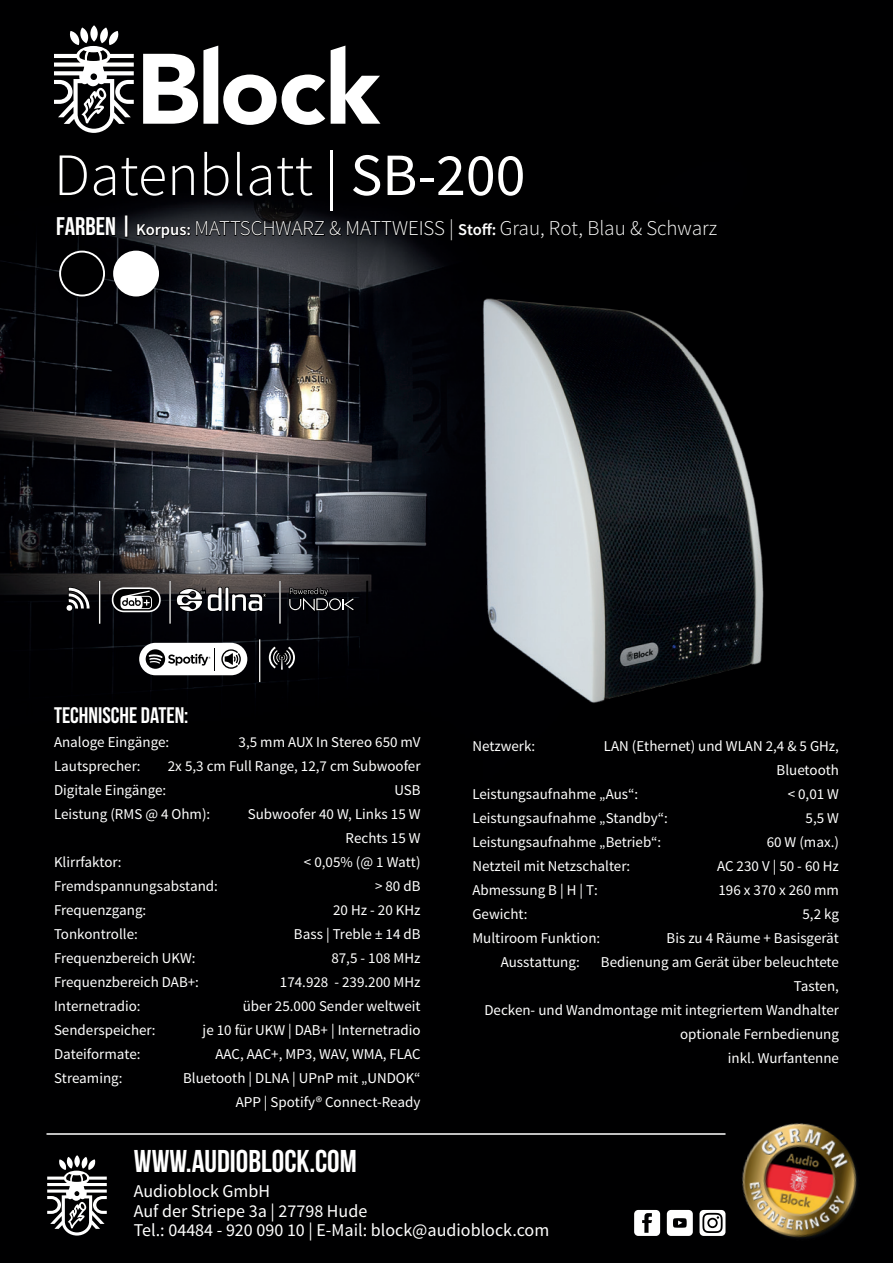
<style>
.page{position:relative;width:893px;height:1263px;background:#000001}
.page>*{position:absolute;margin:0;border:0;box-sizing:border-box;transform-origin:0 0}
.t1{font:300 60px "Source Sans Pro";color:#fff}
.t2{font:31.5px "Bebas Neue";color:#fff}
.t3{font:22.5px "Bebas Neue";color:#fff}
.t4{font:300 21px "Source Sans Pro";color:#fff}
.t5{font:18px/19.5px "Source Sans Pro";color:#fff}
.t6{font:15px/24px "Source Sans Pro";color:#fff;text-align:right}
.s1{font-weight:400}
.s2{font-family:"Bebas Neue";font-weight:400;font-size:25.5px}
.s3{font-weight:600;font-size:16.5px}
</style>
<div class="page">
<svg style="left:143px;top:46px;width:182px;height:79px"></svg>
<svg style="left:331px;top:46px;width:49px;height:78px"></svg>
<svg style="left:54px;top:27px;width:80px;height:106px"></svg>
<svg style="left:47px;top:1157px;width:60px;height:78px"></svg>
<svg style="left:634px;top:1210px;width:26px;height:26px"></svg>
<svg style="left:699px;top:1210px;width:22px;height:26px"></svg>
<svg style="left:667px;top:1210px;width:26px;height:26px"></svg>
<hr style="left:46px;top:1133px;width:679px;height:2px;background:#fff">
<img style="left:721px;top:1123px;width:136px;height:115px">
<img style="left:0;top:198px;width:444px;height:496px">
<div style="left:54px;top:246px;width:62px;height:61px;background:#000001"></div>
<div style="left:59px;top:251px;width:46px;height:45px;border:2px solid #fff;border-radius:50%"></div>
<div style="left:108px;top:246px;width:62px;height:61px;background:#000001;opacity:.42"></div>
<div style="left:114px;top:252px;width:44px;height:43px;background:#fff;border-radius:50%"></div>
<div style="left:113px;top:251px;width:46px;height:45px;border:2px solid #fff;border-radius:50%"></div>
<svg style="left:56px;top:204px;width:60px;height:34px"></svg>
<div style="left:125px;top:215px;width:3px;height:23px;border:1px solid #000001"></div>
<svg style="left:136px;top:214px;width:308px;height:41px"></svg>
<img style="left:338px;top:279px;width:426px;height:424px">
<svg style="left:267px;top:644px;width:30px;height:27px"></svg>
<hr style="left:259px;top:639px;width:2px;height:43px;background:#000001">
<div style="left:139px;top:643px;width:108px;height:32px;background:#fff;border-radius:16px"></div>
<svg style="left:143px;top:648px;width:98px;height:22px"></svg>
<hr style="left:259px;top:639px;width:1px;height:43px;background:#fff">
<svg style="left:175px;top:581px;width:93px;height:32px"></svg>
<svg style="left:288px;top:580px;width:68px;height:33px"></svg>
<svg style="left:66px;top:587px;width:25px;height:24px"></svg>
<hr style="left:366px;top:581px;width:2px;height:43px;background:#000001">
<hr style="left:99px;top:581px;width:1px;height:43px;background:#fff">
<hr style="left:169px;top:581px;width:2px;height:43px;background:#fff">
<hr style="left:279px;top:581px;width:2px;height:43px;background:#fff">
<svg style="left:113px;top:588px;width:47px;height:23px"></svg>
<div style="left:112px;top:587px;width:49px;height:25px;border:2px solid #fff;border-radius:11px"></div>
<svg style="left:121px;top:590px;width:31px;height:19px"></svg>
<h1 class="t1" style="left:54px;top:139px;width:473px">Datenblatt | <span class="s1">SB-200</span></h1>
<h3 class="t4" style="left:56px;top:216px;width:662px"><span class="s2">FARBEN |</span> <span class="s3">Korpus:</span> MATTSCHWARZ &amp; MATTWEISS | <span class="s3">Stoff:</span> Grau, Rot, Blau &amp; Schwarz</h3>
<h3 class="t3" style="left:54px;top:703px;width:136px">TECHNISCHE DATEN:</h3>
<p class="t6" style="left:54px;top:730px;width:117px">Analoge Eingänge:</p>
<p class="t6" style="left:239px;top:730px;width:183px">3,5 mm AUX In Stereo 650 mV</p>
<p class="t6" style="left:54px;top:754px;width:88px">Lautsprecher:</p>
<p class="t6" style="left:168px;top:754px;width:254px">2x 5,3 cm Full Range, 12,7 cm Subwoofer</p>
<p class="t6" style="left:54px;top:778px;width:114px">Digitale Eingänge:</p>
<p class="t6" style="left:394px;top:778px;width:28px">USB</p>
<p class="t6" style="left:54px;top:802px;width:158px">Leistung (RMS @ 4 Ohm):</p>
<p class="t6" style="left:248px;top:802px;width:174px">Subwoofer 40 W, Links 15 W<br>Rechts 15 W</p>
<p class="t6" style="left:54px;top:850px;width:69px">Klirrfaktor:</p>
<p class="t6" style="left:304px;top:850px;width:118px">&lt; 0,05% (@ 1 Watt)</p>
<p class="t6" style="left:54px;top:874px;width:166px">Fremdspannungsabstand:</p>
<p class="t6" style="left:375px;top:874px;width:47px">&gt; 80 dB</p>
<p class="t6" style="left:54px;top:898px;width:94px">Frequenzgang:</p>
<p class="t6" style="left:333px;top:898px;width:89px">20 Hz - 20 KHz</p>
<p class="t6" style="left:54px;top:922px;width:85px">Tonkontrolle:</p>
<p class="t6" style="left:294px;top:922px;width:128px">Bass | Treble ± 14 dB</p>
<p class="t6" style="left:54px;top:946px;width:143px">Frequenzbereich UKW:</p>
<p class="t6" style="left:331px;top:946px;width:91px">87,5 - 108 MHz</p>
<p class="t6" style="left:54px;top:970px;width:146px">Frequenzbereich DAB+:</p>
<p class="t6" style="left:280px;top:970px;width:142px">174.928 - 239.200 MHz</p>
<p class="t6" style="left:54px;top:994px;width:88px">Internetradio:</p>
<p class="t6" style="left:243px;top:994px;width:179px">über 25.000 Sender weltweit</p>
<p class="t6" style="left:54px;top:1018px;width:103px">Senderspeicher:</p>
<p class="t6" style="left:203px;top:1018px;width:219px">je 10 für UKW | DAB+ | Internetradio</p>
<p class="t6" style="left:54px;top:1042px;width:88px">Dateiformate:</p>
<p class="t6" style="left:216px;top:1042px;width:206px">AAC, AAC+, MP3, WAV, WMA, FLAC</p>
<p class="t6" style="left:54px;top:1066px;width:70px">Streaming:</p>
<p class="t6" style="left:183px;top:1066px;width:239px">Bluetooth | DLNA | UPnP mit „UNDOK“<br>APP | Spotify® Connect-Ready</p>
<p class="t6" style="left:472px;top:734px;width:64px">Netzwerk:</p>
<p class="t6" style="left:604px;top:734px;width:237px">LAN (Ethernet) und WLAN 2,4 &amp; 5 GHz,</p>
<p class="t6" style="left:777px;top:758px;width:64px">Bluetooth</p>
<p class="t6" style="left:472px;top:782px;width:167px">Leistungsaufnahme „Aus“:</p>
<p class="t6" style="left:788px;top:782px;width:53px">&lt; 0,01 W</p>
<p class="t6" style="left:472px;top:806px;width:197px">Leistungsaufnahme „Standby“:</p>
<p class="t6" style="left:806px;top:806px;width:35px">5,5 W</p>
<p class="t6" style="left:472px;top:830px;width:190px">Leistungsaufnahme „Betrieb“:</p>
<p class="t6" style="left:767px;top:830px;width:74px">60 W (max.)</p>
<p class="t6" style="left:472px;top:854px;width:159px">Netzteil mit Netzschalter:</p>
<p class="t6" style="left:717px;top:854px;width:123px">AC 230 V | 50 - 60 Hz</p>
<p class="t6" style="left:472px;top:878px;width:127px">Abmessung B | H | T:</p>
<p class="t6" style="left:718px;top:878px;width:122px">196 x 370 x 260 mm</p>
<p class="t6" style="left:472px;top:902px;width:57px">Gewicht:</p>
<p class="t6" style="left:802px;top:902px;width:38px">5,2 kg</p>
<p class="t6" style="left:472px;top:926px;width:129px">Multiroom Funktion:</p>
<p class="t6" style="left:667px;top:926px;width:174px">Bis zu 4 Räume + Basisgerät</p>
<p class="t6" style="left:501px;top:950px;width:80px">Ausstattung:</p>
<p class="t6" style="left:484px;top:950px;width:356px">Bedienung am Gerät über beleuchtete<br>Tasten,<br>Decken- und Wandmontage mit integriertem Wandhalter optionale Fernbedienung<br>inkl. Wurfantenne</p>
<h2 class="t2" style="left:134px;top:1143px;width:224px">WWW.AUDIOBLOCK.COM</h2>
<p class="t5" style="left:134px;top:1182px;width:417px">Audioblock GmbH<br>Auf der Striepe 3a | 27798 Hude<br>Tel.: 04484 - 920 090 10 | E-Mail: block@audioblock.com</p>
</div>
